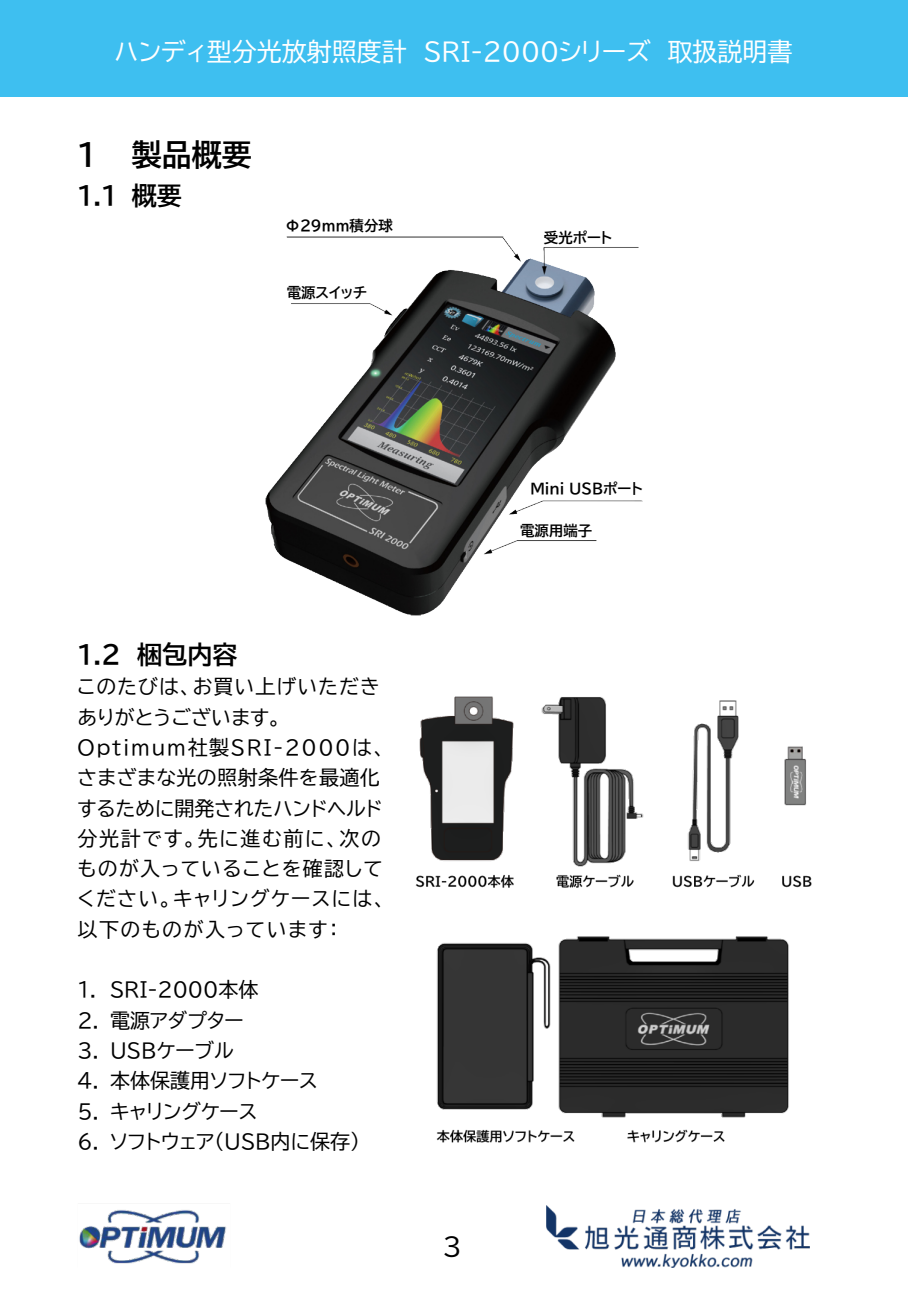
<style>
.page{position:relative;width:908px;height:1290px;background:#fff}
.page>*{position:absolute;margin:0;border:0;box-sizing:border-box;transform-origin:0 0}
.t1{font:30px "BIZ UDP Gothic Bold";color:#000}
.t2{font:25px "BIZ UDP Gothic";color:#fff}
.t3{font:25px "BIZ UDP Gothic Bold";color:#000}
.t4{font:25px "BIZ UDP Gothic";color:#000}
.t5{font:20px/30.2px "BIZ UDP Gothic";letter-spacing:.06em;color:#000}
.t6{font:20px "BIZ UDP Gothic";color:#000}
.t7{font:14.5px "BIZ UDP Gothic Bold";color:#000}
</style>
<div class="page">
<div style="left:0;top:0;width:907px;height:96px;background:#3ebff0"></div>
<img style="left:79px;top:1210px;width:148px;height:54px">
<img style="left:546px;top:1205px;width:263px;height:63px">
<img style="left:265px;top:237px;width:377px;height:378px">
<img style="left:415px;top:697px;width:396px;height:446px">
<p class="t2" style="left:114px;top:39px;width:679px">ハンディ型分光放射照度計 SRI-2000シリーズ 取扱説明書</p>
<h1 class="t1" style="left:78px;top:139px;width:176px">1 製品概要</h1>
<p class="t3" style="left:78px;top:183px;width:106px">1.１概要</p>
<p class="t7" style="left:285px;top:218px;width:109px">Φ29mm積分球</p>
<p class="t7" style="left:286px;top:286px;width:82px">電源スイッチ</p>
<p class="t7" style="left:543px;top:230px;width:70px">受光ポート</p>
<p class="t3" style="left:78px;top:642px;width:161px">1.2 梱包内容</p>
<p class="t5" style="left:78px;top:671px;width:310px">このたびは、お買い上げいただきありがとうございます。<br>Optimum社製SRI-2000は、さまざまな光の照射条件を最適化するために開発されたハンドヘルド分光計です。先に進む前に、次のものが入っていることを確認してください。キャリングケースには、以下のものが入っています：</p>
<p class="t6" style="left:78px;top:980px;width:182px">1. SRI-2000本体</p>
<p class="t6" style="left:78px;top:1010px;width:168px">2. 電源アダプター</p>
<p class="t6" style="left:78px;top:1041px;width:158px">3. USBケーブル</p>
<p class="t6" style="left:78px;top:1071px;width:242px">4. 本体保護用ソフトケース</p>
<p class="t6" style="left:78px;top:1101px;width:181px">5. キャリングケース</p>
<p class="t6" style="left:78px;top:1132px;width:284px">6. ソフトウェア(USB内に保存)</p>
<p class="t7" style="left:530px;top:481px;width:114px">Mini USBポート</p>
<p class="t7" style="left:520px;top:523px;width:74px">電源用端子</p>
<p class="t4" style="left:442px;top:1234px;width:21px">3</p>
</div>
